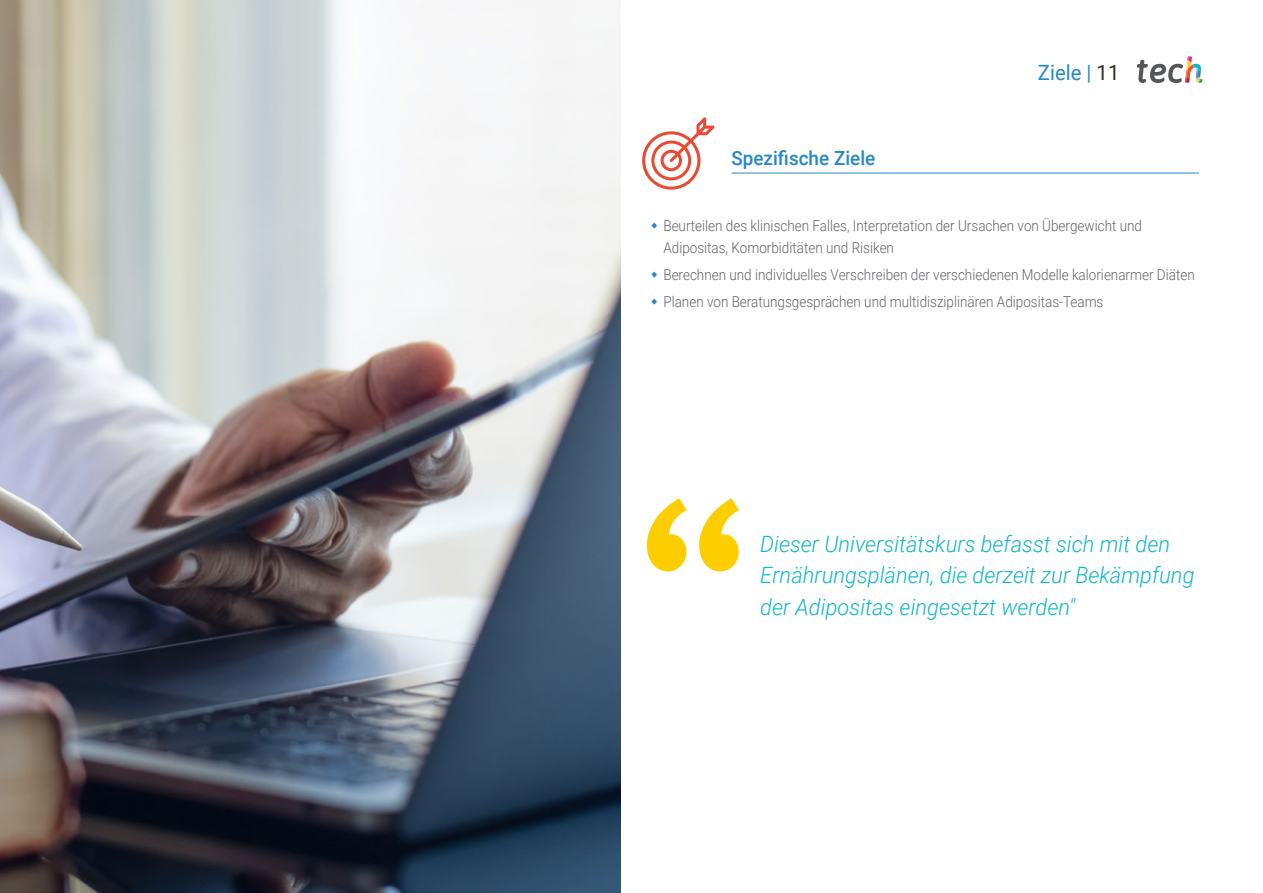
<style>
.page{position:relative;width:1263px;height:893px;background:#fff}
.page>*{position:absolute;margin:0;border:0;box-sizing:border-box;transform-origin:0 0}
.t1{font:italic 300 22.5px/31.5px "Roboto";color:#0fb6cf}
.t2{font:21px "Roboto";color:#2488c9}
.t3{font:500 19.5px "Roboto";color:#2488c9}
.t4{font:300 15px/22.5px "Roboto";color:#61646a;scale:.9 1}
.s1{color:#312e20}
</style>
<div class="page">
<svg style="left:642px;top:117px;width:72px;height:73px"></svg>
<hr style="left:731px;top:173px;width:468px;height:1px;background:#2488c9">
<img style="left:0;top:0;width:621px;height:893px">
<svg style="left:1137px;top:56px;width:65px;height:27px"></svg>
<svg style="left:647px;top:498px;width:92px;height:73px"></svg>
<h3 class="t3" style="left:731px;top:144px;width:145px">Spezifische Ziele</h3>
<h2 class="t2" style="left:1038px;top:57px;width:83px">Ziele | <span class="s1">11</span></h2>
<p class="t4" style="left:663px;top:214px;width:533px">Beurteilen des klinischen Falles, Interpretation der Ursachen von Übergewicht und<br>Adipositas, Komorbiditäten und Risiken</p>
<p class="t4" style="left:663px;top:261px;width:592px;line-height:26.7px">Berechnen und individuelles Verschreiben der verschiedenen Modelle kalorienarmer Diäten<br>Planen von Beratungsgesprächen und multidisziplinären Adipositas-Teams</p>
<h1 class="t1" style="left:760px;top:527px;width:436px">Dieser Universitätskurs befasst sich mit den<br>Ernährungsplänen, die derzeit zur Bekämpfung der Adipositas eingesetzt werden"</h1>
</div>
